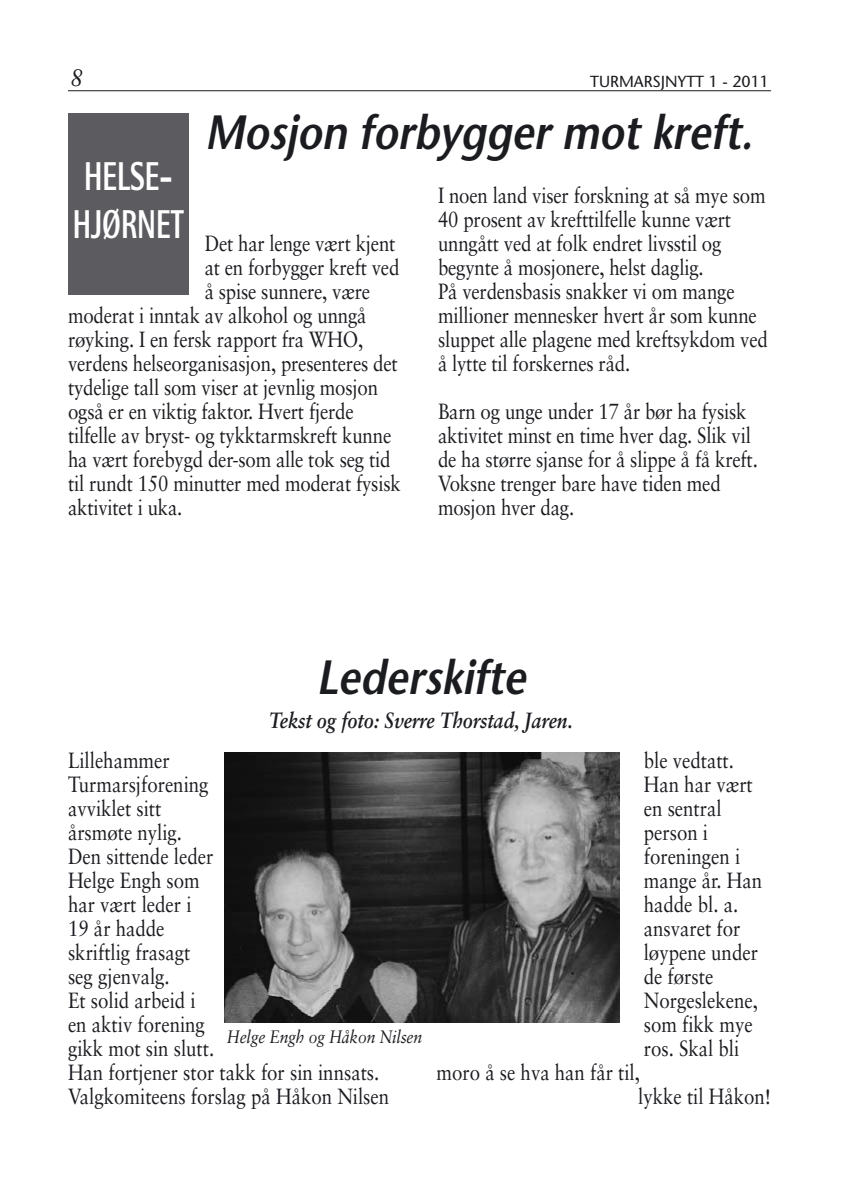
<style>
.page{position:relative;width:842px;height:1191px;background:#fff}
.page>*{position:absolute;margin:0;border:0;box-sizing:border-box;transform-origin:0 0}
.t1{font:italic 600 48px "Stone Sans";color:#1b1c20;scale:.85 1}
.t2{font:800 40.4px/48.4px "Rotis Semi Sans";color:#fff;scale:.7 1}
.t3{font:italic 24px "Sabon";color:#1b1c20}
.t4{font:22px/24px "Sabon";letter-spacing:-.01em;color:#1b1c20;scale:.85 1}
.t5{font:italic 700 22px "Sabon";color:#1b1c20;scale:.85 1}
.t6{font:italic 18px "Sabon";letter-spacing:-.01em;color:#1b1c20;scale:.87 1}
.t7{font:16px "Stone Sans";color:#1b1c20}
</style>
<div class="page">
<hr style="left:68px;top:90px;width:703px;height:1px;background:#1b1c20">
<div style="left:68px;top:113px;width:121px;height:182px;background:#5c5b60"></div>
<img style="left:224px;top:753px;width:396px;height:269px">
<p class="t3" style="left:70px;top:67px;width:15px">8</p>
<p class="t7" style="left:590px;top:75px;width:180px">TURMARSJNYTT 1 - 2011</p>
<h1 class="t1" style="left:205px;top:113px;width:656px">Mosjon forbygger mot kreft.</h1>
<h2 class="t2" style="left:73px;top:156px;width:160px">HELSE-<br>HJØRNET</h2>
<p class="t4" style="left:438px;top:185px;width:390px">I noen land viser forskning at så mye som 40 prosent av krefttilfelle kunne vært unngått ved at folk endret livsstil og begynte å mosjonere, helst daglig.<br>På verdensbasis snakker vi om mange millioner mennesker hvert år som kunne sluppet alle plagene med kreftsykdom ved å lytte til forskernes råd.</p>
<p class="t4" style="left:438px;top:401px;width:378px">Barn og unge under 17 år bør ha fysisk aktivitet minst en time hver dag. Slik vil de ha større sjanse for å slippe å få kreft.<br>Voksne trenger bare have tiden med mosjon hver dag.</p>
<p class="t4" style="left:205px;top:233px;width:226px">Det har lenge vært kjent</p>
<p class="t4" style="left:205px;top:257px;width:231px">at en forbygger kreft ved</p>
<p class="t4" style="left:205px;top:281px;width:196px">å spise sunnere, være</p>
<p class="t4" style="left:68px;top:305px;width:353px">moderat i inntak av alkohol og unngå</p>
<p class="t4" style="left:68px;top:329px;width:349px">røyking. I en fersk rapport fra WHO,</p>
<p class="t4" style="left:68px;top:353px;width:389px">verdens helseorganisasjon, presenteres det</p>
<p class="t4" style="left:68px;top:377px;width:366px">tydelige tall som viser at jevnlig mosjon</p>
<p class="t4" style="left:68px;top:401px;width:338px">også er en viktig faktor. Hvert fjerde</p>
<p class="t4" style="left:68px;top:425px;width:382px">tilfelle av bryst- og tykktarmskreft kunne</p>
<p class="t4" style="left:68px;top:449px;width:381px">ha vært forebygd der-som alle tok seg tid</p>
<p class="t4" style="left:68px;top:473px;width:393px">til rundt 150 minutter med moderat fysisk</p>
<p class="t4" style="left:68px;top:497px;width:136px">aktivitet i uka.</p>
<h1 class="t1" style="left:316px;top:658px;width:258px">Lederskifte</h1>
<p class="t5" style="left:269px;top:711px;width:359px">Tekst og foto: Sverre Thorstad, Jaren.</p>
<p class="t4" style="left:68px;top:750px;width:379px">Lillehammer<br>Turmarsjforening<br>avviklet sitt<br>årsmøte nylig.<br>Den sittende leder<br>Helge Engh som<br>har vært leder i<br>19 år hadde<br>skriftlig frasagt<br>seg gjenvalg.<br>Et solid arbeid i<br>en aktiv forening<br>gikk mot sin slutt.<br>Han fortjener stor takk for sin innsats.<br>Valgkomiteens forslag på Håkon Nilsen</p>
<p class="t4" style="left:644px;top:750px;width:141px">ble vedtatt.<br>Han har vært en sentral person i foreningen i mange år. Han hadde bl. a. ansvaret for løypene under de første<br>Norgeslekene, som fikk mye ros. Skal bli</p>
<p class="t6" style="left:227px;top:1028px;width:226px">Helge Engh og Håkon Nilsen</p>
<p class="t4" style="left:638px;top:1062px;width:158px;text-indent:-202px">moro å se hva han får til,<br>lykke til Håkon!</p>
</div>
